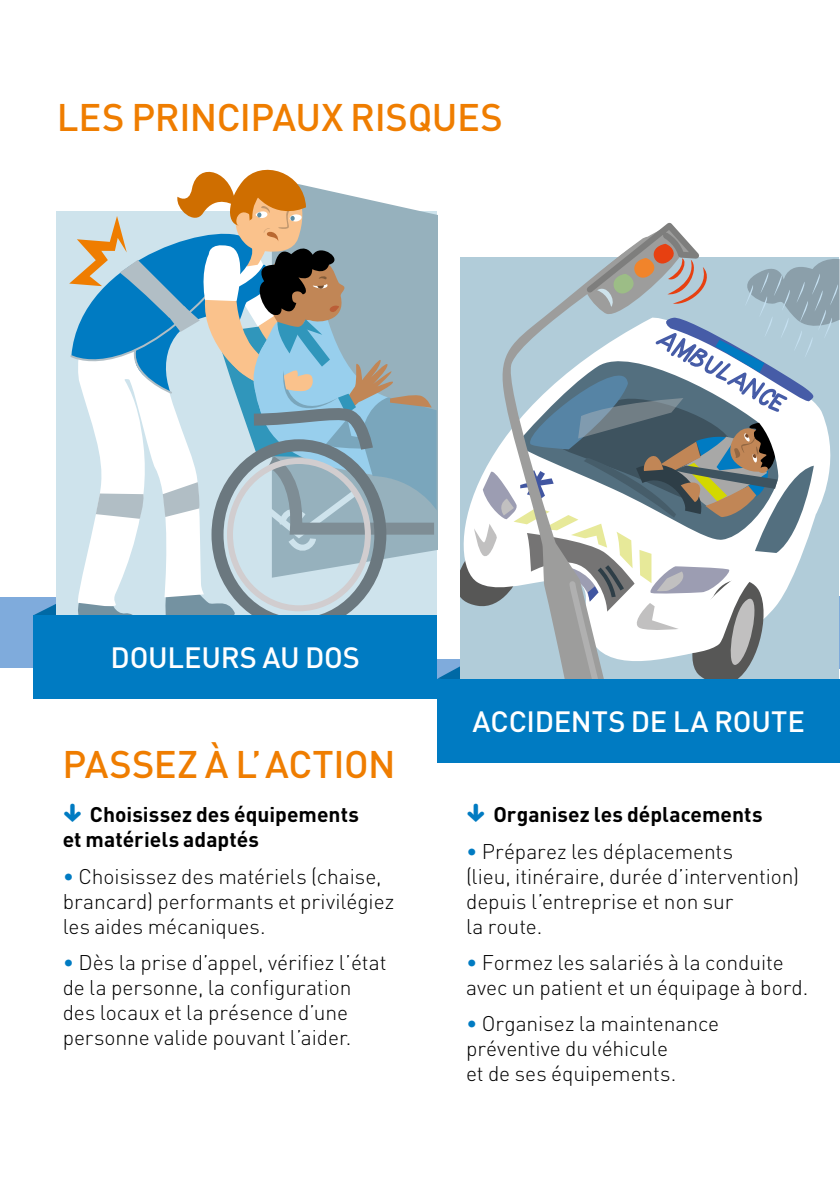
<style>
.page{position:relative;width:840px;height:1191px;background:#fff}
.page>*{position:absolute;margin:0;border:0;box-sizing:border-box;transform-origin:0 0}
.t1{font:500 38px "DINOT";letter-spacing:-.01em;color:#ef7d00}
.t2{font:500 29px "DINOT";letter-spacing:-.005em;color:#fff}
.t3{font:300 21px/25px "DINOT";letter-spacing:-.005em;color:#000}
.t4{font:700 21px/25px "DINOT";color:#000}
.s1{color:#007bc2}
</style>
<div class="page">
<div style="left:0;top:597px;width:70px;height:70px;background:#7fabdc"></div>
<div style="left:437px;top:679px;width:402px;height:83px;background:#007bc2"></div>
<svg style="left:34px;top:169px;width:805px;height:510px"></svg>
<div style="left:34px;top:615px;width:403px;height:83px;background:#007bc2"></div>
<h1 class="t1" style="left:57px;top:93px;width:447px">LES PRINCIPAUX RISQUES</h1>
<h2 class="t2" style="left:111px;top:639px;width:251px">DOULEURS AU DOS</h2>
<h1 class="t1" style="left:63px;top:739px;width:334px">PASSEZ À L’ACTION</h1>
<p class="t4" style="left:63px;top:801px;width:298px;text-indent:27px">Choisissez des équipements et matériels adaptés</p>
<p class="t3" style="left:63px;top:863px;width:333px"><span class="s1">•</span> Choisissez des matériels (chaise, brancard) performants et privilégiez les aides mécaniques.</p>
<p class="t3" style="left:63px;top:949px;width:325px"><span class="s1">•</span> Dès la prise d’appel, vérifiez l’état de la personne, la configuration des locaux et la présence d’une personne valide pouvant l’aider.</p>
<h2 class="t2" style="left:472px;top:703px;width:333px">ACCIDENTS DE LA ROUTE</h2>
<p class="t4" style="left:493px;top:801px;width:270px">Organisez les déplacements</p>
<p class="t3" style="left:466px;top:838px;width:334px"><span class="s1">•</span> Préparez les déplacements<br>(lieu, itinéraire, durée d’intervention) depuis l’entreprise et non sur<br>la route.</p>
<p class="t3" style="left:466px;top:949px;width:344px"><span class="s1">•</span> Formez les salariés à la conduite avec un patient et un équipage à bord.</p>
<p class="t3" style="left:466px;top:1011px;width:254px"><span class="s1">•</span> Organisez la maintenance préventive du véhicule<br>et de ses équipements.</p>
</div>
